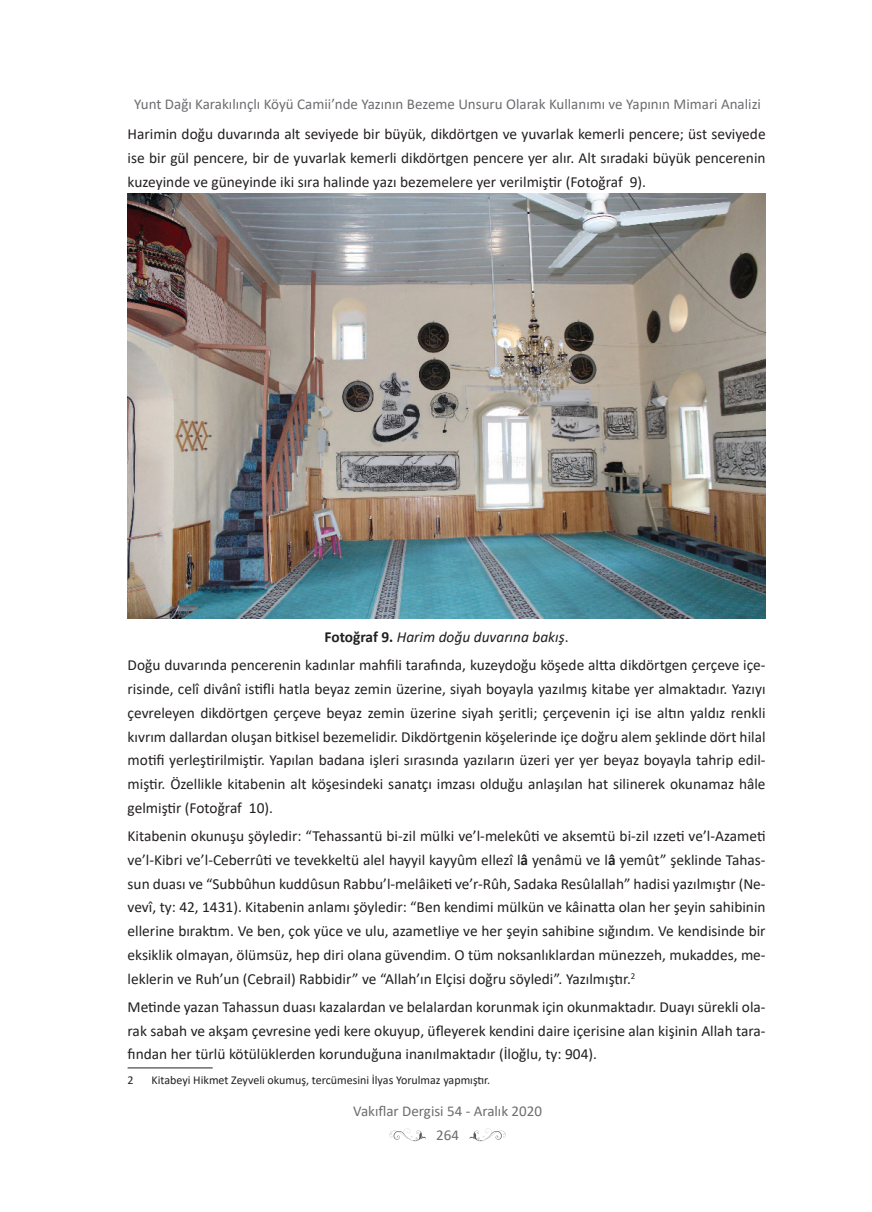
<style>
.page{position:relative;width:872px;height:1212px;background:#fff}
.page>*{position:absolute;margin:0;border:0;box-sizing:border-box;transform-origin:0 0}
.t1{font:15.3px/23.9px "Calibri";color:#231f20;text-align:justify}
.t2{font:15px/24px "Calibri";color:#6c6d70;text-align:center}
.t3{font:12px "Calibri";color:#231f20}
.s1{font-weight:700}
.s2{font-style:italic}
</style>
<div class="page">
<svg style="left:389px;top:1128px;width:37px;height:14px"></svg>
<svg style="left:469px;top:1128px;width:37px;height:14px"></svg>
<img style="left:128px;top:194px;width:637px;height:424px">
<hr style="left:128px;top:1067px;width:85px;height:1px;background:#231f20">
<p class="t2" style="left:134px;top:92px;width:628px">Yunt Dağı Karakılınçlı Köyü Camii’nde Yazının Bezeme Unsuru Olarak Kullanımı ve Yapının Mimari Analizi</p>
<p class="t1" style="left:128px;top:122px;width:639px">Harimin doğu duvarında alt seviyede bir büyük, dikdörtgen ve yuvarlak kemerli pencere; üst seviyede ise bir gül pencere, bir de yuvarlak kemerli dikdörtgen pencere yer alır. Alt sıradaki büyük pencerenin kuzeyinde ve güneyinde iki sıra halinde yazı bezemelere yer verilmiştir (Fotoğraf 9).</p>
<p class="t1" style="left:128px;top:622px;width:639px;line-height:28px;text-align:center"><span class="s1">Fotoğraf 9.</span> <span class="s2">Harim doğu duvarına bakış</span>.<br>Doğu duvarında pencerenin kadınlar mahfili tarafında, kuzeydoğu köşede altta dikdörtgen çerçeve içe-</p>
<p class="t1" style="left:128px;top:676px;width:639px">risinde, celî divânî istifli hatla beyaz zemin üzerine, siyah boyayla yazılmış kitabe yer almaktadır. Yazıyı çevreleyen dikdörtgen çerçeve beyaz zemin üzerine siyah şeritli; çerçevenin içi ise altın yaldız renkli kıvrım dallardan oluşan bitkisel bezemelidir. Dikdörtgenin köşelerinde içe doğru alem şeklinde dört hilal motifi yerleştirilmiştir. Yapılan badana işleri sırasında yazıların üzeri yer yer beyaz boyayla tahrip edil&shy;miştir. Özellikle kitabenin alt köşesindeki sanatçı imzası olduğu anlaşılan hat silinerek okunamaz hâle gelmiştir (Fotoğraf 10).</p>
<p class="t1" style="left:128px;top:823px;width:639px">Kitabenin okunuşu şöyledir: “Tehassantü bi-zil mülki ve’l-melekûti ve aksemtü bi-zil ızzeti ve’l-Azameti ve’l-Kibri ve’l-Ceberrûti ve tevekkeltü alel hayyil kayyûm ellezî l<span class="s1">â</span> yenâmü ve l<span class="s1">â</span> yemût” şeklinde Tahas&shy;sun duası ve “Subbûhun kuddûsun Rabbu’l-melâiketi ve’r-Rûh, Sadaka Resûlallah” hadisi yazılmıştır (Ne&shy;vevî, ty: 42, 1431). Kitabenin anlamı şöyledir: “Ben kendimi mülkün ve kâinatta olan her şeyin sahibinin ellerine bıraktım. Ve ben, çok yüce ve ulu, azametliye ve her şeyin sahibine sığındım. Ve kendisinde bir eksiklik olmayan, ölümsüz, hep diri olana güvendim. O tüm noksanlıklardan münezzeh, mukaddes, me&shy;leklerin ve Ruh’un (Cebrail) Rabbidir” ve “Allah’ın Elçisi doğru söyledi”. Yazılmıştır.<sup>2</sup></p>
<p class="t1" style="left:128px;top:994px;width:639px">Metinde yazan Tahassun duası kazalardan ve belalardan korunmak için okunmaktadır. Duayı sürekli ola&shy;rak sabah ve akşam çevresine yedi kere okuyup, üfleyerek kendini daire içerisine alan kişinin Allah tara&shy;fından her türlü kötülüklerden korunduğuna inanılmaktadır (İloğlu, ty: 904).</p>
<p class="t3" style="left:128px;top:1072px;width:8px">2</p>
<p class="t3" style="left:152px;top:1072px;width:340px">Kitabeyi Hikmet Zeyveli okumuş, tercümesini İlyas Yorulmaz yapmıştır.</p>
<p class="t2" style="left:353px;top:1098px;width:190px">Vakıflar Dergisi 54 - Aralık 2020<br>264</p>
</div>
